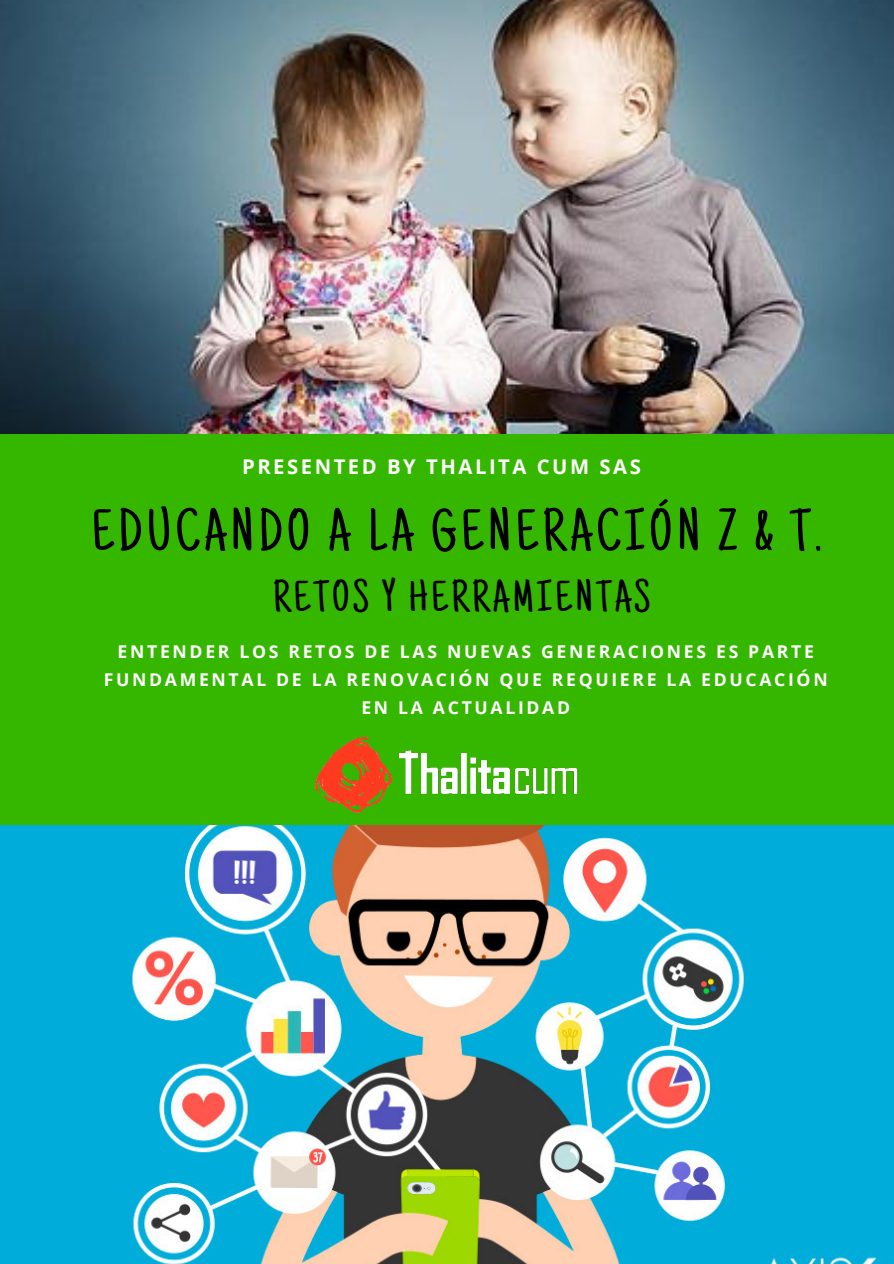
<style>
.page{position:relative;width:894px;height:1264px;background:#fff}
.page>*{position:absolute;margin:0;border:0;box-sizing:border-box;transform-origin:0 0}
.t1{font:60px "Just Another Hand";letter-spacing:.08em;color:#000}
.t2{font:45px "Just Another Hand";letter-spacing:.08em;color:#000}
.t3{font:700 20.25px "Open Sans";letter-spacing:.125em;color:#fff}
.t4{font:700 17.7px/27.8px "Open Sans";letter-spacing:.15em;color:#fff;text-align:center}
</style>
<div class="page">
<img style="left:0;top:0;width:893px;height:434px">
<img style="left:0;top:824px;width:893px;height:439px">
<div style="left:0;top:434px;width:893px;height:390px;background:#35b700"></div>
<img style="left:315px;top:737px;width:55px;height:75px">
<img style="left:334px;top:744px;width:244px;height:67px">
<p class="t3" style="left:242px;top:452px;width:400px">PRESENTED BY THALITA CUM SAS</p>
<h1 class="t1" style="left:92px;top:508px;width:730px">EDUCANDO A LA GENERACIÓN Z &amp; T.</h1>
<h2 class="t2" style="left:273px;top:579px;width:378px">RETOS Y HERRAMIENTAS</h2>
<p class="t4" style="left:104px;top:637px;width:725px">ENTENDER LOS RETOS DE LAS NUEVAS GENERACIONES ES PARTE<br>FUNDAMENTAL DE LA RENOVACIÓN QUE REQUIERE LA EDUCACIÓN<br>EN LA ACTUALIDAD</p>
</div>
